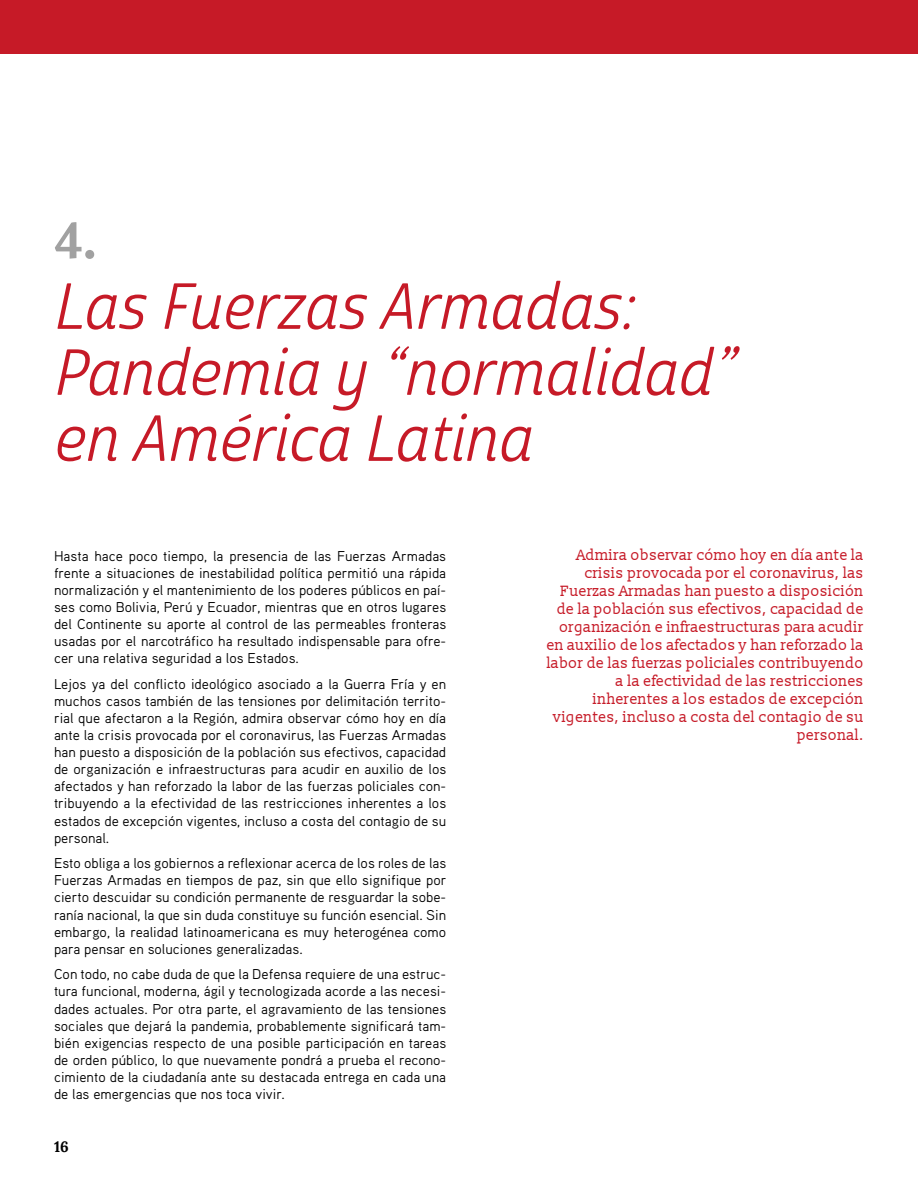
<style>
.page{position:relative;width:918px;height:1188px;background:#fff}
.page>*{position:absolute;margin:0;border:0;box-sizing:border-box;transform-origin:0 0}
.t1{font:63px/66px "Cabrito Sans Con Reg It";color:#c61a27}
.t2{font:700 57px "Karma";color:#a1a1a1}
.t3{font:15px/18px "Slabo 13 px";color:#c61a27;text-align:right}
.t4{font:700 15px "Lora";color:#000}
.t5{font:14.25px/17.1px "Aaux Pro Regular OSF";color:#000;text-align:justify}
</style>
<div class="page">
<div style="left:0;top:0;width:918px;height:54px;background:#c61a27"></div>
<h2 class="t2" style="left:54px;top:205px;width:45px">4.</h2>
<h1 class="t1" style="left:54px;top:275px;width:683px">Las Fuerzas Armadas:<br>Pandemia y “normalidad” en América Latina</h1>
<p class="t5" style="left:54px;top:547px;width:394px">Hasta hace poco tiempo, la presencia de las Fuerzas Armadas frente a situaciones de inestabilidad política permitió una rápida normalización y el mantenimiento de los poderes públicos en paí&shy;ses como Bolivia, Perú y Ecuador, mientras que en otros lugares del Continente su aporte al control de las permeables fronteras usadas por el narcotráfico ha resultado indispensable para ofre&shy;cer una relativa seguridad a los Estados.</p>
<p class="t5" style="left:54px;top:675px;width:394px">Lejos ya del conflicto ideológico asociado a la Guerra Fría y en muchos casos también de las tensiones por delimitación territo&shy;rial que afectaron a la Región, admira observar cómo hoy en día ante la crisis provocada por el coronavirus, las Fuerzas Armadas han puesto a disposición de la población sus efectivos, capacidad de organización e infraestructuras para acudir en auxilio de los afectados y han reforzado la labor de las fuerzas policiales con&shy;tribuyendo a la efectividad de las restricciones inherentes a los estados de excepción vigentes, incluso a costa del contagio de su personal.</p>
<p class="t5" style="left:54px;top:854px;width:394px">Esto obliga a los gobiernos a reflexionar acerca de los roles de las Fuerzas Armadas en tiempos de paz, sin que ello signifique por cierto descuidar su condición permanente de resguardar la sobe&shy;ranía nacional, la que sin duda constituye su función esencial. Sin embargo, la realidad latinoamericana es muy heterogénea como para pensar en soluciones generalizadas.</p>
<p class="t5" style="left:54px;top:965px;width:394px">Con todo, no cabe duda de que la Defensa requiere de una estruc&shy;tura funcional, moderna, ágil y tecnologizada acorde a las necesi&shy;dades actuales. Por otra parte, el agravamiento de las tensiones sociales que dejará la pandemia, probablemente significará tam&shy;bién exigencias respecto de una posible participación en tareas de orden público, lo que nuevamente pondrá a prueba el recono&shy;cimiento de la ciudadanía ante su destacada entrega en cada una de las emergencias que nos toca vivir.</p>
<p class="t4" style="left:54px;top:1134px;width:16px">16</p>
<p class="t3" style="left:547px;top:546px;width:319px">Admira observar cómo hoy en día ante la crisis provocada por el coronavirus, las Fuerzas Armadas han puesto a disposición de la población sus efectivos, capacidad de organización e infraestructuras para acudir en auxilio de los afectados y han reforzado la labor de las fuerzas policiales contribuyendo a la efectividad de las restricciones inherentes a los estados de excepción vigentes, incluso a costa del contagio de su personal.</p>
</div>
